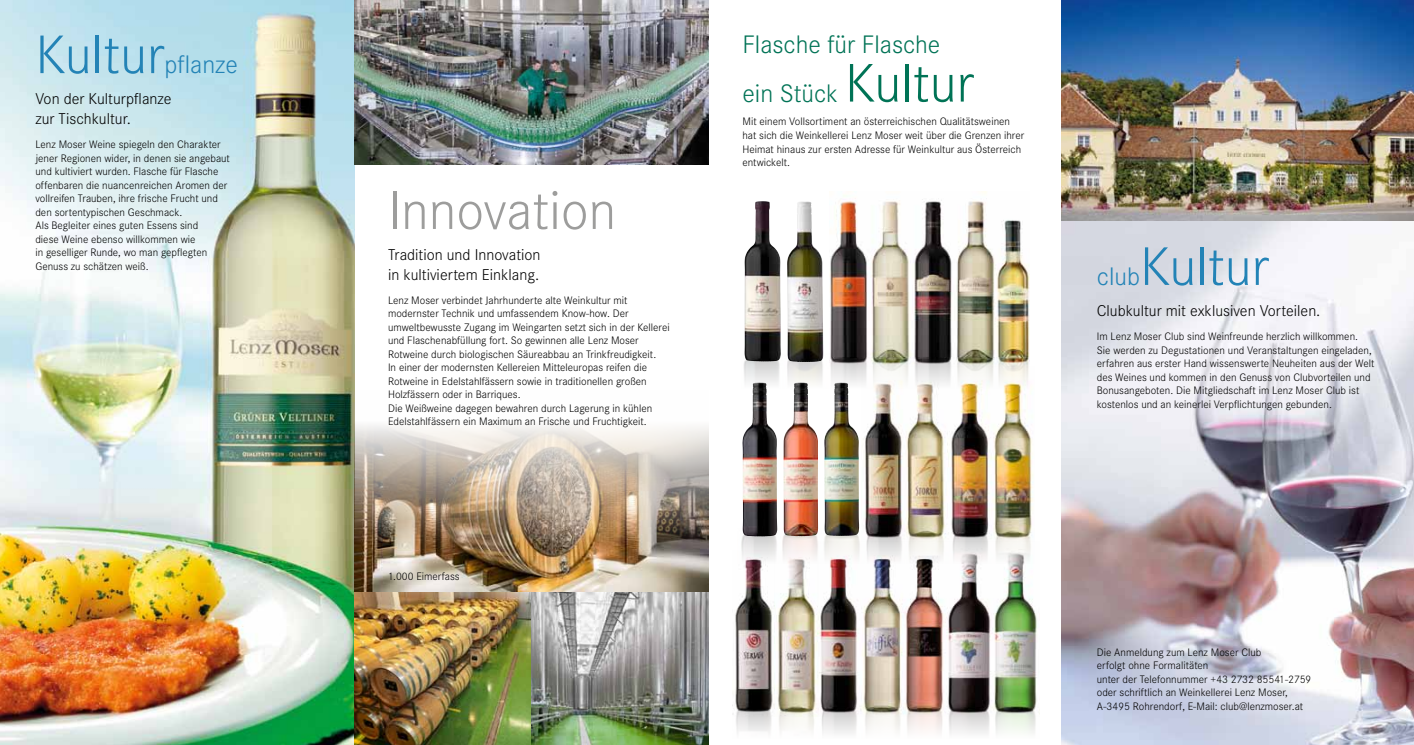
<style>
.page{position:relative;width:1414px;height:745px;background:#fff}
.page>*{position:absolute;margin:0;border:0;box-sizing:border-box;transform-origin:0 0}
.t1{font:300 56.25px "Corporate S";color:#2383b6}
.t2{font:300 56.25px "Corporate S";color:#9d9d9c}
.t3{font:300 26.25px/48.8px "Corporate S";color:#007356}
.t4{font:300 26.25px "Corporate S";color:#2383b6}
.t5{font:300 16.25px/19.5px "Corporate S";color:#000}
.t6{font:300 11.25px/13.5px "Corporate S";color:#000}
.s1{font-size:56.25px}
.s2{font-size:26.25px}
</style>
<div class="page">
<img style="left:1061px;top:0;width:353px;height:744px">
<img style="left:0;top:0;width:354px;height:744px">
<img style="left:354px;top:390px;width:355px;height:354px">
<img style="left:354px;top:0;width:355px;height:164px">
<img style="left:744px;top:353px;width:117px;height:30px">
<img style="left:741px;top:528px;width:118px;height:22px">
<img style="left:736px;top:716px;width:300px;height:18px">
<img style="left:829px;top:191px;width:201px;height:175px">
<img style="left:861px;top:366px;width:172px;height:175px">
<img style="left:818px;top:541px;width:219px;height:175px">
<img style="left:732px;top:550px;width:86px;height:166px">
<img style="left:791px;top:201px;width:16px;height:50px">
<img style="left:748px;top:201px;width:14px;height:49px">
<img style="left:742px;top:382px;width:35px;height:154px">
<img style="left:783px;top:382px;width:35px;height:154px">
<img style="left:824px;top:383px;width:35px;height:152px">
<h2 class="t4" style="left:35px;top:50px;width:204px"><span class="s1">Kultur</span>pflanze</h2>
<h3 class="t5" style="left:35px;top:89px;width:138px">Von der Kulturpflanze zur Tischkultur.</h3>
<p class="t6" style="left:35px;top:137px;width:196px">Lenz Moser Weine spiegeln den Charakter jener Regionen wider, in denen sie angebaut und kultiviert wurden. Flasche für Flasche offenbaren die nuancenreichen Aromen der vollreifen Trauben, ihre frische Frucht und den sortentypischen Geschmack.<br>Als Begleiter eines guten Essens sind<br>diese Weine ebenso willkommen wie<br>in geselliger Runde, wo man gepflegten Genuss zu schätzen weiß.</p>
<h1 class="t2" style="left:388px;top:178px;width:230px">Innovation</h1>
<h3 class="t5" style="left:388px;top:245px;width:154px">Tradition und Innovation in kultiviertem Einklang.</h3>
<p class="t6" style="left:388px;top:293px;width:283px">Lenz Moser verbindet Jahrhunderte alte Weinkultur mit modernster Technik und umfassendem Know-how. Der umweltbewusste Zugang im Weingarten setzt sich in der Kellerei und Flaschenabfüllung fort. So gewinnen alle Lenz Moser Rotweine durch biologischen Säureabbau an Trinkfreudigkeit.<br>In einer der modernsten Kellereien Mitteleuropas reifen die Rotweine in Edelstahlfässern sowie in traditionellen großen Holzfässern oder in Barriques.<br>Die Weißweine dagegen bewahren durch Lagerung in kühlen Edelstahlfässern ein Maximum an Frische und Fruchtigkeit.</p>
<p class="t6" style="left:388px;top:569px;width:73px">1.000 Eimerfass</p>
<h2 class="t3" style="left:742px;top:20px;width:233px">Flasche für Flasche ein Stück <span class="s1">Kultur</span></h2>
<p class="t6" style="left:742px;top:115px;width:283px">Mit einem Vollsortiment an österreichischen Qualitätsweinen hat sich die Weinkellerei Lenz Moser weit über die Grenzen ihrer Heimat hinaus zur ersten Adresse für Weinkultur aus Österreich entwickelt.</p>
<h1 class="t1" style="left:1097px;top:234px;width:174px"><span class="s2">club</span>Kultur</h1>
<h3 class="t5" style="left:1097px;top:301px;width:225px">Clubkultur mit exklusiven Vorteilen.</h3>
<p class="t6" style="left:1097px;top:329px;width:279px">Im Lenz Moser Club sind Weinfreunde herzlich willkommen.<br>Sie werden zu Degustationen und Veranstaltungen eingeladen, erfahren aus erster Hand wissenswerte Neuheiten aus der Welt des Weines und kommen in den Genuss von Clubvorteilen und Bonusangeboten. Die Mitgliedschaft im Lenz Moser Club ist kostenlos und an keinerlei Verpflichtungen gebunden.</p>
<p class="t6" style="left:1097px;top:645px;width:216px">Die Anmeldung zum Lenz Moser Club<br>erfolgt ohne Formalitäten<br>unter der Telefonnummer +43 2732 85541-2759 oder schriftlich an Weinkellerei Lenz Moser, A-3495 Rohrendorf, E-Mail: club@lenzmoser.at</p>
</div>
